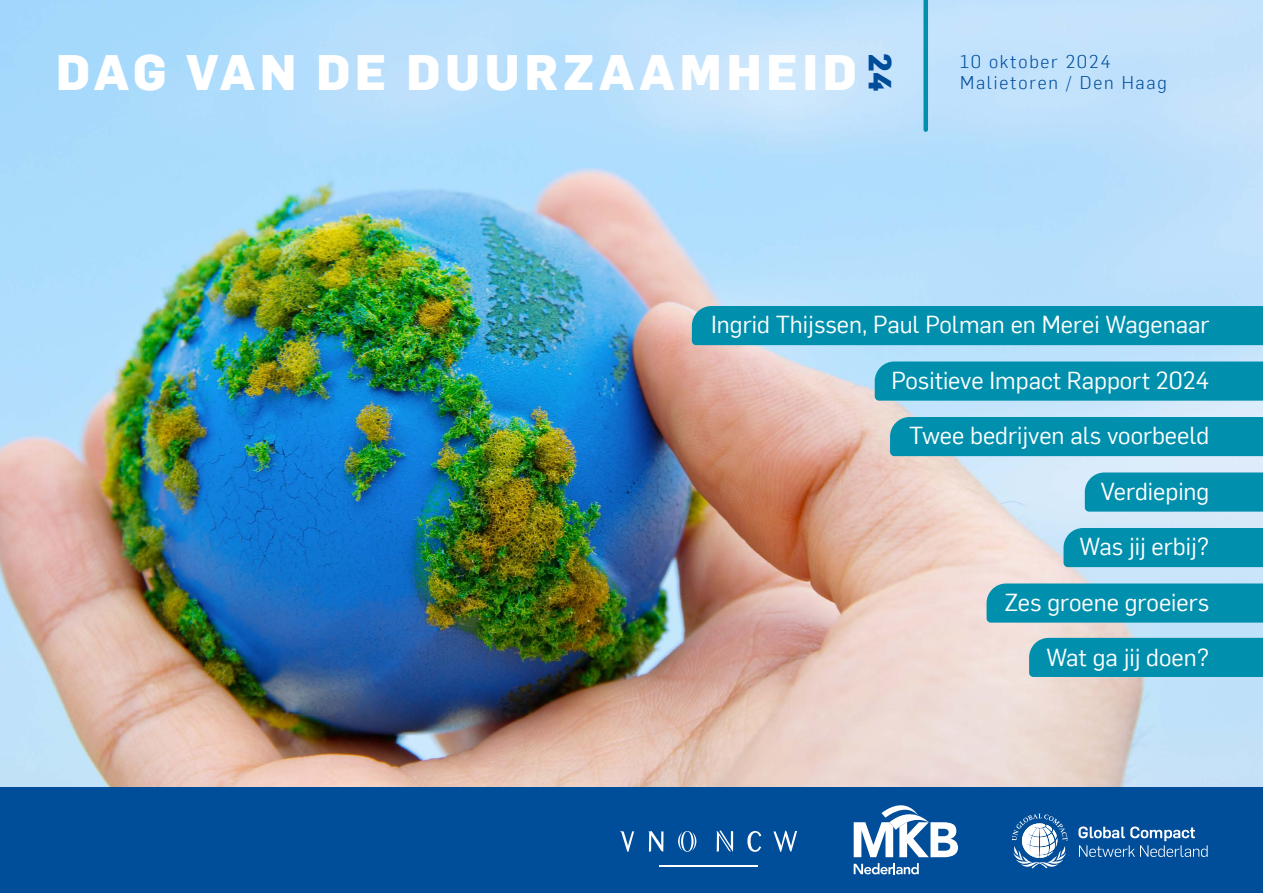
<style>
.page{position:relative;width:1263px;height:893px;background:#fff}
.page>*{position:absolute;margin:0;border:0;box-sizing:border-box;transform-origin:0 0}
.t1{font:800 48.6px "Flama";letter-spacing:.1em;color:#fff}
.t2{font:800 31.2px "Flama";color:#004d9a}
.t3{font:24px "Flama";color:#fff}
.t4{font:300 18px/21.6px "Flama";letter-spacing:.1em;color:#004d9a}
</style>
<div class="page">
<img style="left:0;top:0;width:1263px;height:788px">
<div style="left:0;top:788px;width:1263px;height:105px;background:#004d9a"></div>
<hr style="left:659px;top:865px;width:99px;height:2px;background:#fff">
<svg style="left:747px;top:831px;width:14px;height:21px"></svg>
<svg style="left:678px;top:831px;width:18px;height:21px"></svg>
<svg style="left:620px;top:831px;width:14px;height:21px"></svg>
<svg style="left:648px;top:831px;width:15px;height:21px"></svg>
<svg style="left:773px;top:830px;width:24px;height:22px"></svg>
<svg style="left:716px;top:830px;width:17px;height:22px"></svg>
<svg style="left:1012px;top:814px;width:195px;height:54px"></svg>
<div style="left:692px;top:306px;width:571px;height:39px;background:#0090ae"></div>
<div style="left:890px;top:417px;width:373px;height:39px;background:#0090ae"></div>
<div style="left:1063px;top:528px;width:200px;height:39px;background:#0090ae"></div>
<div style="left:875px;top:361px;width:388px;height:40px;background:#0090ae"></div>
<div style="left:1085px;top:472px;width:178px;height:40px;background:#0090ae"></div>
<div style="left:986px;top:583px;width:277px;height:40px;background:#0090ae"></div>
<div style="left:1029px;top:638px;width:234px;height:39px;background:#0090ae"></div>
<div style="left:923px;top:0;width:5px;height:130px;background:#0090ae"></div>
<svg style="left:854px;top:805px;width:104px;height:52px"></svg>
<svg style="left:854px;top:863px;width:65px;height:11px"></svg>
<h2 class="t2" style="left:902px;top:53px;width:40px;rotate:90deg">24</h2>
<h1 class="t1" style="left:56px;top:37px;width:802px">DAG VAN DE DUURZAAMHEID</h1>
<p class="t4" style="left:960px;top:50px;width:208px">10 oktober 2024<br>Malietoren / Den Haag</p>
<p class="t3" style="left:711px;top:308px;width:500px">Ingrid Thijssen, Paul Polman en Merei Wagenaar</p>
<p class="t3" style="left:891px;top:364px;width:319px">Positieve Impact Rapport 2024</p>
<p class="t3" style="left:909px;top:419px;width:302px">Twee bedrijven als voorbeeld</p>
<p class="t3" style="left:1101px;top:475px;width:110px">Verdieping</p>
<p class="t3" style="left:1079px;top:530px;width:131px">Was jij erbij?</p>
<p class="t3" style="left:1005px;top:586px;width:206px">Zes groene groeiers</p>
<p class="t3" style="left:1046px;top:641px;width:164px">Wat ga jij doen?</p>
</div>
